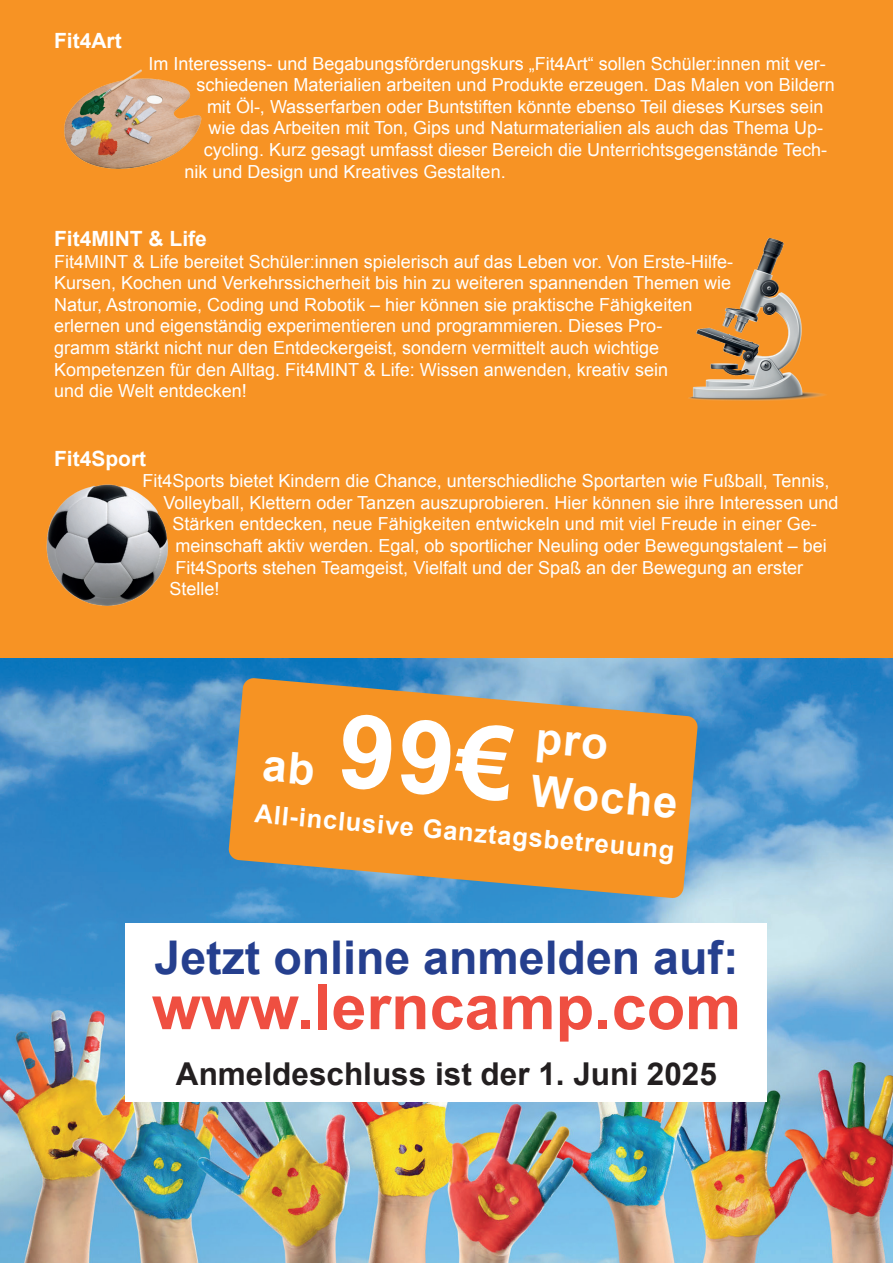
<style>
.page{position:relative;width:893px;height:1263px;background:#fff}
.page>*{position:absolute;margin:0;border:0;box-sizing:border-box;transform-origin:0 0}
.t1{font:700 63px "Arial";color:#ef4f41}
.t2{font:700 46.5px "Arial";color:#253f8e}
.t3{font:700 43.8px/52.9px "Arial";color:#fff}
.t4{font:700 31.5px "Arial";color:#231f20}
.t5{font:700 25.5px "Arial";color:#fff}
.t6{font:700 21px "Arial";color:#fff}
.t7{font:18px/21.6px "Arial";color:#fff}
</style>
<div class="page">
<img style="left:0;top:657px;width:893px;height:606px">
<svg style="left:228px;top:678px;width:470px;height:220px;background:#d0954b"></svg>
<div style="left:126px;top:923px;width:641px;height:179px;background:#fff"></div>
<div style="left:0;top:0;width:893px;height:657px;background:#f79324"></div>
<img style="left:688px;top:239px;width:138px;height:162px">
<img style="left:46px;top:484px;width:122px;height:122px">
<img style="left:64px;top:69px;width:138px;height:100px">
<div style="left:263px;top:752px;width:52px;height:33px;background:#f69323"></div>
<div style="left:339px;top:713px;width:175px;height:89px;background:#f69323"></div>
<p class="t6" style="left:54px;top:27px;width:69px">Fit4Art</p>
<p class="t7" style="left:148px;top:53px;width:679px">Im Interessens- und Begabungsförderungskurs „Fit4Art“ sollen Schüler:innen mit ver-</p>
<p class="t7" style="left:196px;top:74px;width:640px">schiedenen Materialien arbeiten und Produkte erzeugen. Das Malen von Bildern</p>
<p class="t7" style="left:207px;top:96px;width:618px">mit Öl-, Wasserfarben oder Buntstiften könnte ebenso Teil dieses Kurses sein</p>
<p class="t7" style="left:208px;top:118px;width:616px">wie das Arbeiten mit Ton, Gips und Naturmaterialien als auch das Thema Up-</p>
<p class="t7" style="left:204px;top:139px;width:624px">cycling. Kurz gesagt umfasst dieser Bereich die Unterrichtsgegenstände Tech-</p>
<p class="t7" style="left:184px;top:161px;width:323px">nik und Design und Kreatives Gestalten.</p>
<p class="t6" style="left:54px;top:225px;width:154px">Fit4MINT &amp; Life</p>
<p class="t7" style="left:54px;top:251px;width:680px">Fit4MINT &amp; Life bereitet Schüler:innen spielerisch auf das Leben vor. Von Erste-Hilfe-Kursen, Kochen und Verkehrssicherheit bis hin zu weiteren spannenden Themen wie Natur, Astronomie, Coding und Robotik – hier können sie praktische Fähigkeiten erlernen und eigenständig experimentieren und programmieren. Dieses Pro-<br>gramm stärkt nicht nur den Entdeckergeist, sondern vermittelt auch wichtige Kompetenzen für den Alltag. Fit4MINT &amp; Life: Wissen anwenden, kreativ sein<br>und die Welt entdecken!</p>
<p class="t6" style="left:54px;top:444px;width:94px">Fit4Sport</p>
<p class="t7" style="left:142px;top:470px;width:689px">Fit4Sports bietet Kindern die Chance, unterschiedliche Sportarten wie Fußball, Tennis,</p>
<p class="t7" style="left:164px;top:492px;width:677px">Volleyball, Klettern oder Tanzen auszuprobieren. Hier können sie ihre Interessen und</p>
<p class="t7" style="left:173px;top:514px;width:646px">Stärken entdecken, neue Fähigkeiten entwickeln und mit viel Freude in einer Ge-</p>
<p class="t7" style="left:176px;top:535px;width:653px">meinschaft aktiv werden. Egal, ob sportlicher Neuling oder Bewegungstalent – bei</p>
<p class="t7" style="left:176px;top:557px;width:629px">Fit4Sports stehen Teamgeist, Vielfalt und der Spaß an der Bewegung an erster</p>
<p class="t7" style="left:170px;top:578px;width:52px">Stelle!</p>
<h3 class="t3" style="left:538px;top:713px;width:149px;rotate:5deg">pro<br>Woche</h3>
<h3 class="t5" style="left:256px;top:797px;width:423px;rotate:5deg">All-inclusive Ganztagsbetreuung</h3>
<h2 class="t2" style="left:155px;top:927px;width:585px">Jetzt online anmelden auf:</h2>
<h1 class="t1" style="left:152px;top:965px;width:591px">www.lerncamp.com</h1>
<h3 class="t4" style="left:176px;top:1053px;width:542px">Anmeldeschluss ist der 1. Juni 2025</h3>
</div>
